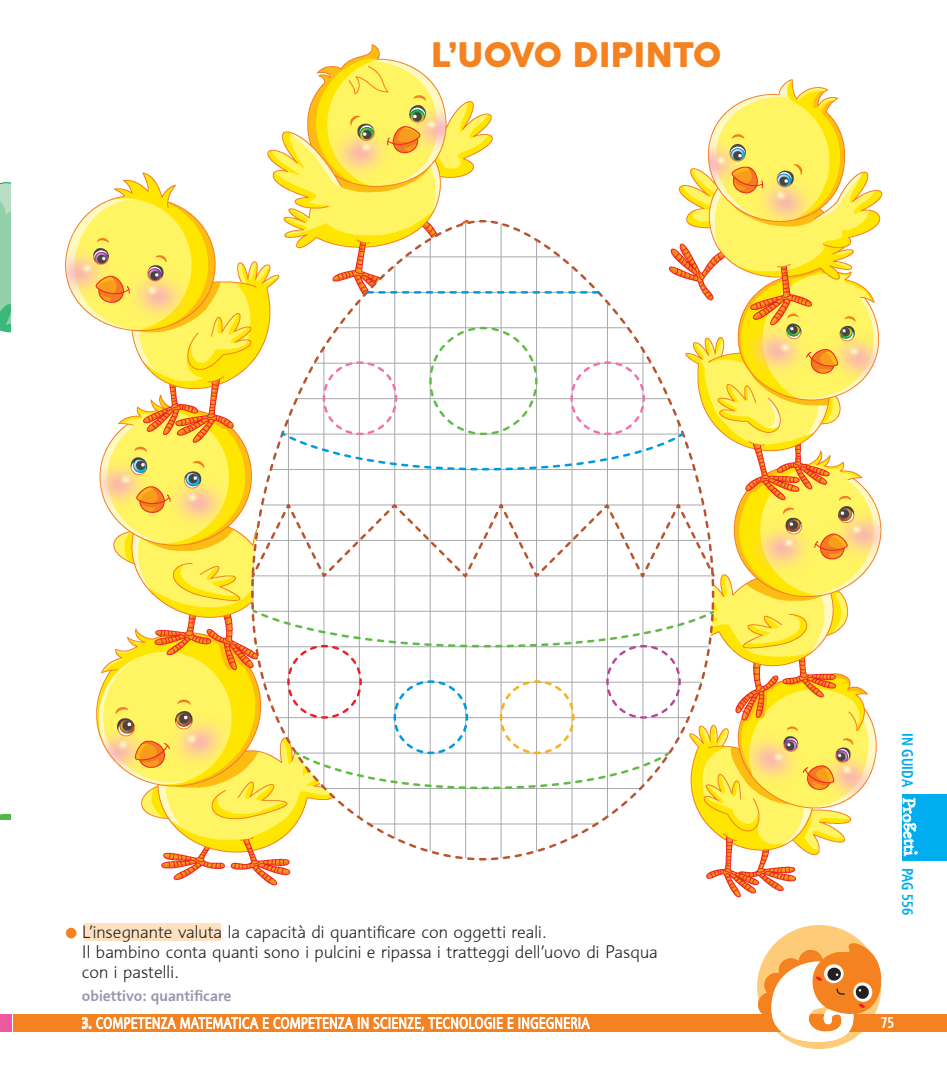
<style>
.page{position:relative;width:947px;height:1071px;background:#fff}
.page>*{position:absolute;margin:0;border:0;box-sizing:border-box;transform-origin:0 0}
.TITOLO{font:33.75px "Cocogoose Pro";color:#f58220}
.testo_normale{font:300 17.5px "Informa";letter-spacing:.005em;color:#231f20}
.t1{font:16.25px "Stamping Nico";letter-spacing:-.02em;color:#fff}
.obiettivo{font:500 15.62px "Informa";color:#9e95b0}
.t2{font:300 condensed 15px "Informa";letter-spacing:.015em;color:#fff}
.t3{font:500 condensed 15px "Informa";letter-spacing:.015em;color:#00aeef}
.t4{font:500 condensed 15px "Informa";color:#fff}
.s1{font-weight:500}
</style>
<div class="page">
<img style="left:0;top:44px;width:947px;height:1005px">
<div style="left:757px;top:925px;width:124px;height:124px;background:#fecc79;border-radius:50%"></div>
<div style="left:13px;top:1014px;width:934px;height:17px;background:#f58220"></div>
<svg style="left:82px;top:1017px;width:420px;height:14px"></svg>
<svg style="left:508px;top:1017px;width:5px;height:11px"></svg>
<svg style="left:519px;top:1017px;width:71px;height:12px"></svg>
<div style="left:66px;top:927px;width:10px;height:11px;background:#f58220;border-radius:50%"></div>
<div style="left:764px;top:973px;width:24px;height:24px;background:#f58220;border-radius:50%"></div>
<div style="left:758px;top:992px;width:24px;height:25px;background:#f58220;border-radius:50%"></div>
<svg style="left:771px;top:942px;width:113px;height:100px"></svg>
<div style="left:0;top:1014px;width:12px;height:17px;background:#ef59a1"></div>
<div style="left:84px;top:923px;width:136px;height:18px;background:#fee2c0"></div>
<div style="left:902px;top:794px;width:45px;height:66px;background:#00aeef"></div>
<svg style="left:903px;top:798px;width:14px;height:58px"></svg>
<hr style="left:221px;top:753px;width:523px;height:1px;background:#a8a9ad">
<hr style="left:221px;top:717px;width:523px;height:1px;background:#a8a9ad">
<hr style="left:221px;top:682px;width:523px;height:1px;background:#a8a9ad">
<hr style="left:221px;top:646px;width:523px;height:1px;background:#a8a9ad">
<hr style="left:221px;top:611px;width:523px;height:1px;background:#a8a9ad">
<hr style="left:221px;top:575px;width:523px;height:1px;background:#a8a9ad">
<hr style="left:221px;top:540px;width:523px;height:1px;background:#a8a9ad">
<hr style="left:221px;top:505px;width:523px;height:1px;background:#a8a9ad">
<hr style="left:221px;top:469px;width:523px;height:1px;background:#a8a9ad">
<hr style="left:221px;top:434px;width:523px;height:1px;background:#a8a9ad">
<hr style="left:221px;top:398px;width:523px;height:1px;background:#a8a9ad">
<hr style="left:221px;top:363px;width:523px;height:1px;background:#a8a9ad">
<hr style="left:221px;top:327px;width:523px;height:1px;background:#a8a9ad">
<hr style="left:221px;top:292px;width:523px;height:1px;background:#a8a9ad">
<hr style="left:221px;top:256px;width:523px;height:1px;background:#a8a9ad">
<hr style="left:221px;top:221px;width:523px;height:1px;background:#a8a9ad">
<hr style="left:221px;top:788px;width:523px;height:1px;background:#a8a9ad">
<hr style="left:221px;top:823px;width:523px;height:1px;background:#a8a9ad">
<hr style="left:221px;top:859px;width:523px;height:1px;background:#a8a9ad">
<svg style="left:223px;top:219px;width:519px;height:642px"></svg>
<p class="TITOLO" style="left:431px;top:32px;width:292px">L’UOVO DIPINTO</p>
<p class="testo_normale" style="left:82px;top:922px;width:467px">L’insegnante valuta la capacità di quantificare con oggetti reali.</p>
<p class="testo_normale" style="left:82px;top:942px;width:577px">Il bambino conta quanti sono i pulcini e ripassa i tratteggi dell’uovo di Pasqua</p>
<p class="testo_normale" style="left:82px;top:962px;width:99px">con i pastelli.</p>
<p class="obiettivo" style="left:82px;top:986px;width:151px">obiettivo: quantificare</p>
<p class="t2" style="left:82px;top:1014px;width:509px"><span class="s1">3.</span> COMPETENZA MATEMATICA E COMPETENZA IN SCIENZE, TECNOLOGIE E INGEGNERIA</p>
<p class="t4" style="left:881px;top:1014px;width:15px">75</p>
<p class="t3" style="left:916px;top:733px;width:55px;rotate:90deg">IN GUIDA</p>
<p class="t1" style="left:918px;top:798px;width:60px;rotate:90deg">Progetti</p>
<p class="t3" style="left:916px;top:867px;width:49px;rotate:90deg">PAG 556</p>
</div>
